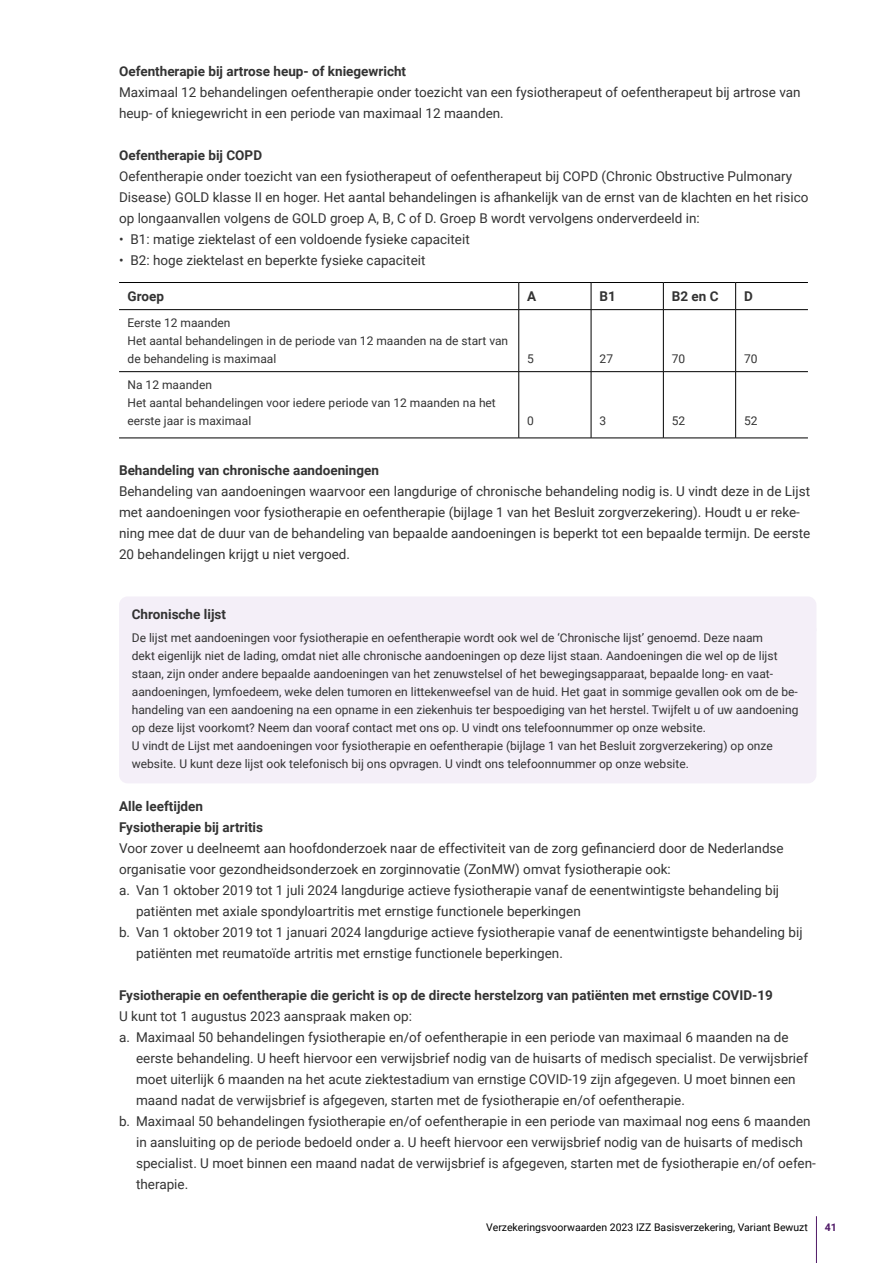
<style>
.page{position:relative;width:893px;height:1263px;background:#fff}
.page>*{position:absolute;margin:0;border:0;box-sizing:border-box;transform-origin:0 0}
._0_plat_inspring_10m{font:13.5px/21px "Roboto";color:#333}
.H4_kop{font:700 13.5px "Roboto";color:#333}
._0_plat_inspring_10m-2{font:13.5px/21px "Roboto Regular 2";color:#333}
.kader_boven{font:700 13.5px "Roboto";color:#333}
.kader_kop{font:700 13.5px "Roboto";color:#333}
.kader_onder{font:12px/18px "Roboto";color:#333}
.kader_plat{font:12px/18px "Roboto";color:#333}
.t1{font:10.5px "Roboto";color:#000}
.t2{font:700 10.5px "Roboto";color:#4f1966}
.s1{font-family:"Roboto"}
</style>
<div class="page">
<hr style="left:816px;top:1216px;width:1px;height:47px;background:#4f1966">
<div style="left:119px;top:597px;width:697px;height:31px;background:#f4eff8"></div>
<div style="left:119px;top:628px;width:697px;height:155px;background:#f4eff8"></div>
<hr style="left:119px;top:282px;width:400px;height:1px;background:#000">
<hr style="left:519px;top:282px;width:72px;height:1px;background:#000">
<svg style="left:518px;top:283px;width:1px;height:26px"></svg>
<hr style="left:591px;top:282px;width:72px;height:1px;background:#000">
<svg style="left:591px;top:283px;width:1px;height:26px"></svg>
<hr style="left:663px;top:282px;width:73px;height:1px;background:#000">
<svg style="left:663px;top:283px;width:1px;height:26px"></svg>
<hr style="left:736px;top:282px;width:72px;height:1px;background:#000">
<svg style="left:735px;top:283px;width:1px;height:26px"></svg>
<hr style="left:119px;top:309px;width:400px;height:1px;background:#000">
<hr style="left:519px;top:309px;width:72px;height:1px;background:#000">
<hr style="left:518px;top:310px;width:1px;height:61px;background:#000">
<hr style="left:591px;top:309px;width:72px;height:1px;background:#000">
<hr style="left:591px;top:310px;width:1px;height:61px;background:#000">
<hr style="left:663px;top:309px;width:73px;height:1px;background:#000">
<hr style="left:663px;top:310px;width:1px;height:61px;background:#000">
<hr style="left:736px;top:309px;width:72px;height:1px;background:#000">
<hr style="left:735px;top:310px;width:1px;height:61px;background:#000">
<hr style="left:119px;top:371px;width:400px;height:1px;background:#000">
<hr style="left:519px;top:371px;width:72px;height:1px;background:#000">
<hr style="left:518px;top:372px;width:1px;height:66px;background:#000">
<hr style="left:591px;top:371px;width:72px;height:1px;background:#000">
<hr style="left:591px;top:372px;width:1px;height:66px;background:#000">
<hr style="left:663px;top:371px;width:73px;height:1px;background:#000">
<hr style="left:663px;top:372px;width:1px;height:66px;background:#000">
<hr style="left:736px;top:371px;width:72px;height:1px;background:#000">
<hr style="left:735px;top:372px;width:1px;height:66px;background:#000">
<hr style="left:119px;top:438px;width:400px;height:1px;background:#000">
<hr style="left:519px;top:438px;width:72px;height:1px;background:#000">
<hr style="left:591px;top:438px;width:72px;height:1px;background:#000">
<hr style="left:663px;top:438px;width:73px;height:1px;background:#000">
<hr style="left:736px;top:438px;width:72px;height:1px;background:#000">
<p class="H4_kop" style="left:119px;top:62px;width:289px">Oefentherapie bij artrose heup- of kniegewricht</p>
<p class="_0_plat_inspring_10m" style="left:119px;top:81px;width:683px">Maximaal 12 behandelingen oefentherapie onder toezicht van een fysiotherapeut of oefentherapeut bij artrose van heup- of kniegewricht in een periode van maximaal 12 maanden.</p>
<p class="H4_kop" style="left:119px;top:146px;width:145px">Oefentherapie bij COPD</p>
<p class="_0_plat_inspring_10m" style="left:119px;top:165px;width:691px">Oefentherapie onder toezicht van een fysiotherapeut of oefentherapeut bij COPD (Chronic Obstructive Pulmonary<br>Disease) GOLD klasse II en hoger. Het aantal behandelingen is afhankelijk van de ernst van de klachten en het risico op longaanvallen volgens de GOLD groep A, B, C of D. Groep B wordt vervolgens onderverdeeld in:</p>
<p class="_0_plat_inspring_10m" style="left:119px;top:228px;width:352px">• B1: matige ziektelast of een voldoende fysieke capaciteit</p>
<p class="_0_plat_inspring_10m" style="left:119px;top:249px;width:308px">• B2: hoge ziektelast en beperkte fysieke capaciteit</p>
<p class="kader_kop" style="left:128px;top:287px;width:38px">Groep</p>
<p class="kader_kop" style="left:527px;top:287px;width:11px">A</p>
<p class="kader_kop" style="left:600px;top:287px;width:18px">B1</p>
<p class="kader_kop" style="left:672px;top:287px;width:48px">B2 en C</p>
<p class="kader_kop" style="left:744px;top:287px;width:10px">D</p>
<p class="kader_plat" style="left:128px;top:313px;width:104px">Eerste 12 maanden</p>
<p class="kader_plat" style="left:128px;top:331px;width:382px">Het aantal behandelingen in de periode van 12 maanden na de start van de behandeling is maximaal</p>
<p class="kader_plat" style="left:527px;top:349px;width:8px">5</p>
<p class="kader_plat" style="left:600px;top:349px;width:15px">27</p>
<p class="kader_plat" style="left:672px;top:349px;width:15px">70</p>
<p class="kader_plat" style="left:744px;top:349px;width:15px">70</p>
<p class="kader_plat" style="left:128px;top:375px;width:86px">Na 12 maanden</p>
<p class="kader_plat" style="left:128px;top:393px;width:370px">Het aantal behandelingen voor iedere periode van 12 maanden na het eerste jaar is maximaal</p>
<p class="kader_plat" style="left:527px;top:411px;width:8px">0</p>
<p class="kader_plat" style="left:600px;top:411px;width:8px">3</p>
<p class="kader_plat" style="left:672px;top:411px;width:15px">52</p>
<p class="kader_plat" style="left:744px;top:411px;width:15px">52</p>
<p class="H4_kop" style="left:119px;top:461px;width:261px">Behandeling van chronische aandoeningen</p>
<p class="_0_plat_inspring_10m" style="left:119px;top:480px;width:693px">Behandeling van aandoeningen waarvoor een langdurige of chronische behandeling nodig is. U vindt deze in de Lijst met aandoeningen voor fysiotherapie en oefentherapie (bijlage 1 van het Besluit zorgverzekering). Houdt u er reke&shy;ning mee dat de duur van de behandeling van bepaalde aandoeningen is beperkt tot een bepaalde termijn. De eerste 20 behandelingen krijgt u niet vergoed.</p>
<p class="kader_boven" style="left:132px;top:605px;width:96px">Chronische lijst</p>
<p class="kader_onder" style="left:132px;top:628px;width:668px">De lijst met aandoeningen voor fysiotherapie en oefentherapie wordt ook wel de ‘Chronische lijst’ genoemd. Deze naam<br>dekt eigenlijk niet de lading, omdat niet alle chronische aandoeningen op deze lijst staan. Aandoeningen die wel op de lijst staan, zijn onder andere bepaalde aandoeningen van het zenuwstelsel of het bewegingsapparaat, bepaalde long- en vaat&shy;aandoeningen, lymfoedeem, weke delen tumoren en littekenweefsel van de huid. Het gaat in sommige gevallen ook om de be&shy;handeling van een aandoening na een opname in een ziekenhuis ter bespoediging van het herstel. Twijfelt u of uw aandoening op deze lijst voorkomt? Neem dan vooraf contact met ons op. U vindt ons telefoonnummer op onze website.<br>U vindt de Lijst met aandoeningen voor fysiotherapie en oefentherapie (bijlage 1 van het Besluit zorgverzekering) op onze website. U kunt deze lijst ook telefonisch bij ons opvragen. U vindt ons telefoonnummer op onze website.</p>
<p class="H4_kop" style="left:119px;top:797px;width:86px">Alle leeftijden</p>
<p class="H4_kop" style="left:119px;top:818px;width:146px">Fysiotherapie bij artritis</p>
<p class="_0_plat_inspring_10m-2" style="left:119px;top:837px;width:666px">Voor zover u deelneemt aan hoofdonderzoek naar de effectiviteit van de zorg gefinancierd door de Nederlandse <span class="s1">organisatie voor gezondheidsonderzoek en zorginnovatie (ZonMW) omvat fysiotherapie ook:</span></p>
<p class="_0_plat_inspring_10m" style="left:136px;top:879px;width:645px;text-indent:-17px">a. Van 1 oktober 2019 tot 1 juli 2024 langdurige actieve fysiotherapie vanaf de eenentwintigste behandeling bij patiënten met axiale spondyloartritis met ernstige functionele beperkingen</p>
<p class="_0_plat_inspring_10m" style="left:136px;top:921px;width:668px;text-indent:-17px">b. Van 1 oktober 2019 tot 1 januari 2024 langdurige actieve fysiotherapie vanaf de eenentwintigste behandeling bij patiënten met reumatoïde artritis met ernstige functionele beperkingen.</p>
<p class="H4_kop" style="left:119px;top:986px;width:655px">Fysiotherapie en oefentherapie die gericht is op de directe herstelzorg van patiënten met ernstige COVID-19</p>
<p class="_0_plat_inspring_10m" style="left:119px;top:1005px;width:295px">U kunt tot 1 augustus 2023 aanspraak maken op:</p>
<p class="_0_plat_inspring_10m" style="left:136px;top:1026px;width:673px;text-indent:-17px">a. Maximaal 50 behandelingen fysiotherapie en/of oefentherapie in een periode van maximaal 6 maanden na de eerste behandeling. U heeft hiervoor een verwijsbrief nodig van de huisarts of medisch specialist. De verwijsbrief moet uiterlijk 6 maanden na het acute ziektestadium van ernstige COVID-19 zijn afgegeven. U moet binnen een maand nadat de verwijsbrief is afgegeven, starten met de fysiotherapie en/of oefentherapie.</p>
<p class="_0_plat_inspring_10m" style="left:136px;top:1110px;width:681px;text-indent:-17px">b. Maximaal 50 behandelingen fysiotherapie en/of oefentherapie in een periode van maximaal nog eens 6 maanden in aansluiting op de periode bedoeld onder a. U heeft hiervoor een verwijsbrief nodig van de huisarts of medisch specialist. U moet binnen een maand nadat de verwijsbrief is afgegeven, starten met de fysiotherapie en/of oefen&shy;therapie.</p>
<p class="t1" style="left:486px;top:1220px;width:323px">Verzekeringsvoorwaarden 2023 IZZ Basisverzekering, Variant Bewuzt</p>
<p class="t2" style="left:825px;top:1220px;width:14px">41</p>
</div>
